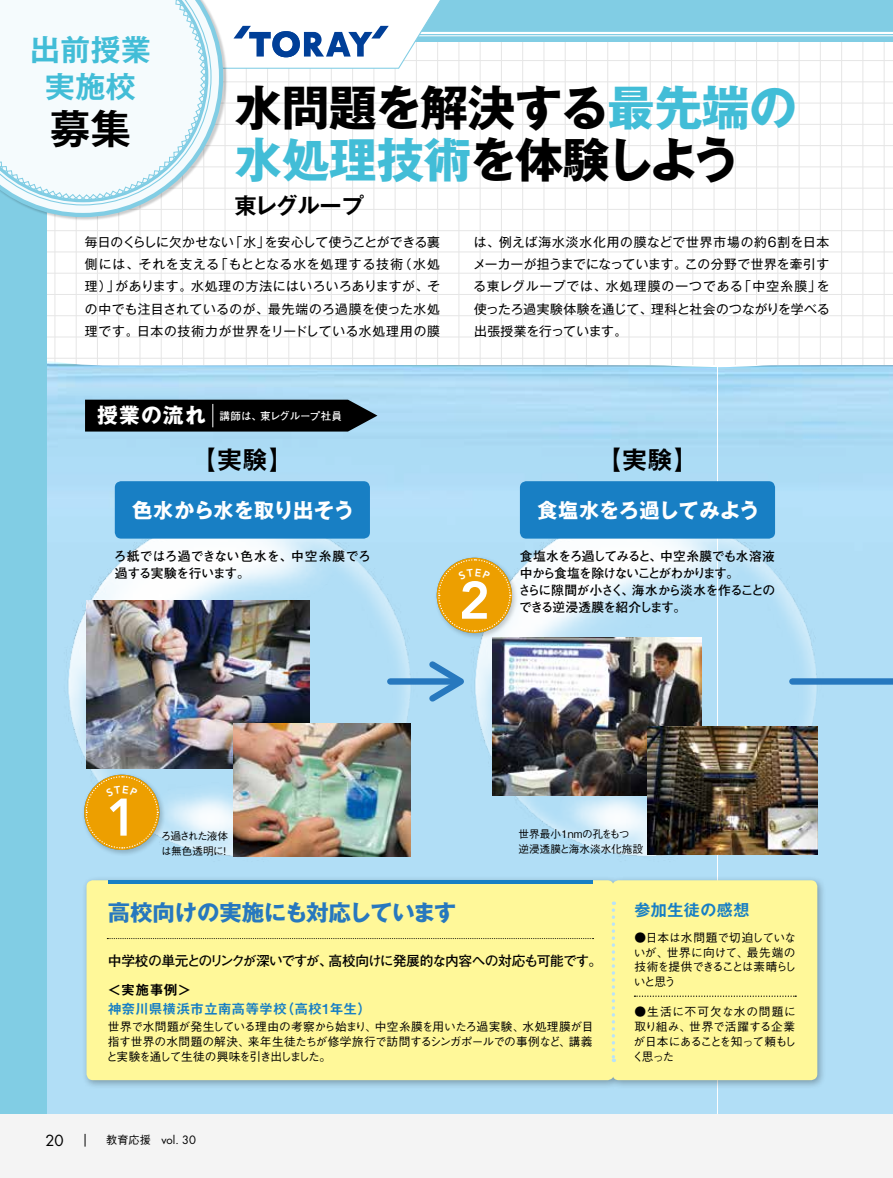
<style>
.page{position:relative;width:893px;height:1178px;background:#fff}
.page>*{position:absolute;margin:0;border:0;box-sizing:border-box;transform-origin:0 0}
.t1{font:800 52.35px "Avenir LT Std";color:#fff}
.t2{font:700 47.85px/52.1px "Gothic MB101 Pro";letter-spacing:-.01em;color:#000}
.t3{font:700 40.35px "Gothic MB101 Pro De";color:#000}
.t4{font:700 29.7px/37.2px "Gothic MB101 Pro De";letter-spacing:.02em;color:#42bdd7;text-align:center}
.t5{font:700 24.45px "Gothic MB101 Pro";color:#000}
.t6{font:700 22.35px "Gothic MB101 Pro";color:#2778be}
.t7{font:700 22.35px "Gothic MB101 Pro De";letter-spacing:-.02em;color:#000}
.t8{font:700 20.25px "Gothic MB101 Pro";letter-spacing:.005em;color:#fff}
.t9{font:700 15.9px "Gothic MB101 Pro De";letter-spacing:.035em;color:#187fc4}
.t10{font:14.85px "Futura";color:#000}
.t11{font:700 13.8px "Futo Go B101 Pro";letter-spacing:-.075em;color:#000}
.t12{font:13.8px "Midashi Go Pro MB31";color:#187fc4}
.t13{font:13.8px "Midashi Go Pro MB31";color:#000}
.t14{font:12.75px/22.4px "Gothic MB101 Pro";letter-spacing:.04em;color:#000;text-align:justify}
.t15{font:700 12.75px/17px "Futo Go B101 Pro";letter-spacing:-.055em;color:#000}
.t16{font:700 12.75px/17px "Futo Go B101 Pro";letter-spacing:.005em;color:#000}
.t17{font:500 11.7px/14.9px "Gothic BBB Pro";letter-spacing:-.04em;color:#000;text-align:justify}
.t18{font:11.1px "Futura";color:#000}
.t19{font:500 10.65px/14.9px "Gothic BBB Pro";color:#000}
.t20{font:700 10.65px "Futo Go B101 Pro";letter-spacing:-.01em;color:#fff}
.t21{font:500 10.65px/14.9px "Gothic BBB Pro";letter-spacing:-.065em;color:#000}
.s1{color:#42bdd7}
.s2{font-family:"Gothic MB101 Pro";font-size:20.7px}
.s3{font-family:"Gothic MB101 Pro De"}
.s4{font-family:"Gothic BBB Pro";font-weight:500}
</style>
<div class="page">
<hr style="left:0;top:60px;width:893px;height:1px;background:#e6e6e6">
<hr style="left:0;top:82px;width:893px;height:1px;background:#e6e6e6">
<hr style="left:0;top:103px;width:893px;height:1px;background:#e6e6e6">
<hr style="left:0;top:124px;width:893px;height:1px;background:#e6e6e6">
<hr style="left:0;top:145px;width:893px;height:1px;background:#e6e6e6">
<hr style="left:0;top:167px;width:893px;height:1px;background:#e6e6e6">
<hr style="left:0;top:188px;width:893px;height:1px;background:#e6e6e6">
<hr style="left:0;top:209px;width:893px;height:1px;background:#e6e6e6">
<hr style="left:0;top:230px;width:893px;height:1px;background:#e6e6e6">
<hr style="left:0;top:252px;width:893px;height:1px;background:#e6e6e6">
<hr style="left:0;top:273px;width:893px;height:1px;background:#e6e6e6">
<hr style="left:0;top:294px;width:893px;height:1px;background:#e6e6e6">
<hr style="left:0;top:315px;width:893px;height:1px;background:#e6e6e6">
<hr style="left:0;top:337px;width:893px;height:1px;background:#e6e6e6">
<hr style="left:55px;top:0;width:1px;height:1178px;background:#e6e6e6">
<hr style="left:76px;top:0;width:1px;height:1178px;background:#e6e6e6">
<hr style="left:97px;top:0;width:1px;height:1178px;background:#e6e6e6">
<hr style="left:118px;top:0;width:1px;height:1178px;background:#e6e6e6">
<hr style="left:140px;top:0;width:1px;height:1178px;background:#e6e6e6">
<hr style="left:161px;top:0;width:1px;height:1178px;background:#e6e6e6">
<hr style="left:182px;top:0;width:1px;height:1178px;background:#e6e6e6">
<hr style="left:203px;top:0;width:1px;height:1178px;background:#e6e6e6">
<hr style="left:225px;top:0;width:1px;height:1178px;background:#e6e6e6">
<hr style="left:246px;top:0;width:1px;height:1178px;background:#e6e6e6">
<hr style="left:267px;top:0;width:1px;height:1178px;background:#e6e6e6">
<hr style="left:289px;top:0;width:1px;height:1178px;background:#e6e6e6">
<hr style="left:310px;top:0;width:1px;height:1178px;background:#e6e6e6">
<hr style="left:331px;top:0;width:1px;height:1178px;background:#e6e6e6">
<hr style="left:352px;top:0;width:1px;height:1178px;background:#e6e6e6">
<hr style="left:374px;top:0;width:1px;height:1178px;background:#e6e6e6">
<hr style="left:395px;top:0;width:1px;height:1178px;background:#e6e6e6">
<hr style="left:416px;top:0;width:1px;height:1178px;background:#e6e6e6">
<hr style="left:437px;top:0;width:1px;height:1178px;background:#e6e6e6">
<hr style="left:459px;top:0;width:1px;height:1178px;background:#e6e6e6">
<hr style="left:480px;top:0;width:1px;height:1178px;background:#e6e6e6">
<hr style="left:501px;top:0;width:1px;height:1178px;background:#e6e6e6">
<hr style="left:522px;top:0;width:1px;height:1178px;background:#e6e6e6">
<hr style="left:544px;top:0;width:1px;height:1178px;background:#e6e6e6">
<hr style="left:565px;top:0;width:1px;height:1178px;background:#e6e6e6">
<hr style="left:586px;top:0;width:1px;height:1178px;background:#e6e6e6">
<hr style="left:607px;top:0;width:1px;height:1178px;background:#e6e6e6">
<hr style="left:629px;top:0;width:1px;height:1178px;background:#e6e6e6">
<hr style="left:650px;top:0;width:1px;height:1178px;background:#e6e6e6">
<hr style="left:671px;top:0;width:1px;height:1178px;background:#e6e6e6">
<hr style="left:692px;top:0;width:1px;height:1178px;background:#e6e6e6">
<hr style="left:714px;top:0;width:1px;height:1178px;background:#e6e6e6">
<hr style="left:735px;top:0;width:1px;height:1178px;background:#e6e6e6">
<hr style="left:756px;top:0;width:1px;height:1178px;background:#e6e6e6">
<hr style="left:778px;top:0;width:1px;height:1178px;background:#e6e6e6">
<hr style="left:799px;top:0;width:1px;height:1178px;background:#e6e6e6">
<hr style="left:820px;top:0;width:1px;height:1178px;background:#e6e6e6">
<hr style="left:841px;top:0;width:1px;height:1178px;background:#e6e6e6">
<hr style="left:863px;top:0;width:1px;height:1178px;background:#e6e6e6">
<hr style="left:884px;top:0;width:1px;height:1178px;background:#e6e6e6">
<img style="left:47px;top:342px;width:671px;height:772px">
<img style="left:718px;top:330px;width:175px;height:784px">
<div style="left:0;top:0;width:893px;height:41px;background:#81cde4"></div>
<div style="left:0;top:0;width:47px;height:1114px;background:#81cde4"></div>
<img style="left:464px;top:492px;width:377px;height:379px">
<img style="left:58px;top:492px;width:377px;height:379px">
<div style="left:0;top:1114px;width:893px;height:64px;background:#f4f4f4"></div>
<div style="left:81px;top:875px;width:745px;height:214px;background:#000;opacity:.3"></div>
<div style="left:87px;top:880px;width:527px;height:200px;background:#fff899;border-radius:6px"></div>
<div style="left:612px;top:880px;width:205px;height:200px;background:#fff899;border-radius:6px"></div>
<svg style="left:107px;top:938px;width:487px;height:1px"></svg>
<svg style="left:612px;top:901px;width:3px;height:161px"></svg>
<svg style="left:634px;top:995px;width:162px;height:2px"></svg>
<hr style="left:108px;top:880px;width:485px;height:4px;background:#187fc4">
<div style="left:85px;top:400px;width:292px;height:31px;background:#000"></div>
<img style="left:87px;top:601px;width:223px;height:167px">
<div style="left:82px;top:772px;width:84px;height:85px;background:#000;opacity:.2"></div>
<div style="left:115px;top:481px;width:255px;height:58px;background:#187fc4;border-radius:6px"></div>
<img style="left:233px;top:724px;width:177px;height:132px">
<img style="left:492px;top:638px;width:209px;height:157px">
<div style="left:520px;top:481px;width:255px;height:58px;background:#187fc4;border-radius:6px"></div>
<img style="left:648px;top:727px;width:169px;height:127px">
<div style="left:434px;top:555px;width:85px;height:85px;background:#000;opacity:.2"></div>
<div style="left:390px;top:678px;width:65px;height:7px;background:#2778be"></div>
<svg style="left:424px;top:656px;width:49px;height:51px;background:#8ec4e7"></svg>
<div style="left:792px;top:678px;width:101px;height:7px;background:#2778be"></div>
<hr style="left:0;top:32px;width:893px;height:2px;background:#fff">
<hr style="left:0;top:35px;width:893px;height:1px;background:#fff">
<svg style="left:23px;top:205px;width:125px;height:8px"></svg>
<svg style="left:0;top:0;width:458px;height:202px"></svg>
<svg style="left:85px;top:1134px;width:1px;height:12px"></svg>
<svg style="left:85px;top:775px;width:74px;height:74px;background:#e0aa32"></svg>
<svg style="left:438px;top:558px;width:73px;height:74px;background:#e2ab30"></svg>
<h3 class="t4" style="left:30px;top:27px;width:122px">出前授業実施校</h3>
<h3 class="t3" style="left:50px;top:96px;width:83px">募集</h3>
<h2 class="t2" style="left:234px;top:75px;width:564px">水問題を解決する<span class="s1">最先端の水処理技術</span>を体験しよう</h2>
<h3 class="t7" style="left:234px;top:187px;width:131px">東レグループ</h3>
<p class="t14" style="left:85px;top:229px;width:357px">毎日のくらしに欠かせない「水」を安心して使うことができる裏側には、それを支える「もととなる水を処理する技術（水処理）」があります。水処理の方法にはいろいろありますが、その中でも注目されているのが、最先端のろ過膜を使った水処理です。日本の技術力が世界をリードしている水処理用の膜</p>
<p class="t14" style="left:473px;top:229px;width:358px">は、例えば海水淡水化用の膜などで世界市場の約6割を日本メーカーが担うまでになっています。この分野で世界を牽引する東レグループでは、水処理膜の一つである「中空糸膜」を使ったろ過実験体験を通じて、理科と社会のつながりを学べる出張授業を行っています。</p>
<p class="t20" style="left:97px;top:407px;width:246px"><span class="s2">授業の流れ</span> 講師は、東レグループ社員</p>
<h3 class="t5" style="left:192px;top:439px;width:103px">【<span class="s3">実験</span>】</h3>
<h3 class="t8" style="left:132px;top:493px;width:223px">色水から水を取り出そう</h3>
<p class="t16" style="left:114px;top:546px;width:258px">ろ紙ではろ過できない色水を、中空糸膜でろ過する実験を行います。</p>
<h1 class="t1" style="left:106px;top:786px;width:33px">1</h1>
<p class="t21" style="left:161px;top:827px;width:71px">ろ過された液体は無色透明に！</p>
<h1 class="t1" style="left:459px;top:569px;width:33px">2</h1>
<h3 class="t5" style="left:597px;top:439px;width:103px">【<span class="s3">実験</span>】</h3>
<h3 class="t8" style="left:537px;top:493px;width:224px">食塩水をろ過してみよう</h3>
<p class="t15" style="left:518px;top:546px;width:259px">食塩水をろ過してみると、中空糸膜でも水溶液中から食塩を除けないことがわかります。<br>さらに隙間が小さく、海水から淡水を作ることのできる逆浸透膜を紹介します。</p>
<p class="t19" style="left:519px;top:825px;width:126px">世界最小1nmの孔をもつ<br>逆浸透膜と海水淡水化施設</p>
<h3 class="t6" style="left:108px;top:894px;width:350px">高校向けの実施にも対応しています</h3>
<p class="t9" style="left:634px;top:896px;width:116px">参加生徒の感想</p>
<p class="t17" style="left:634px;top:928px;width:164px">●日本は水問題で切迫していないが、世界に向けて、最先端の技術を提供できることは素晴らしいと思う</p>
<p class="t17" style="left:632px;top:1003px;width:165px">●生活に不可欠な水の問題に取り組み、世界で活躍する企業が日本にあることを知って頼もしく思った</p>
<p class="t11" style="left:108px;top:950px;width:496px">中学校の単元とのリンクが深いですが、高校向けに発展的な内容への対応も可能です。</p>
<p class="t13" style="left:107px;top:978px;width:86px">＜実施事例＞</p>
<p class="t12" style="left:108px;top:997px;width:265px">神奈川県横浜市立南高等学校（高校1年生）</p>
<p class="t17" style="left:106px;top:1017px;width:489px">世界で水問題が発生している理由の考察から始まり、中空糸膜を用いたろ過実験、水処理膜が目指す世界の水問題の解決、来年生徒たちが修学旅行で訪問するシンガポールでの事例など、講義と実験を通して生徒の興味を引き出しました。</p>
<p class="t10" style="left:45px;top:1130px;width:20px">20</p>
<p class="t18" style="left:106px;top:1133px;width:91px"><span class="s4">教育応援</span> vol. 30</p>
</div>
